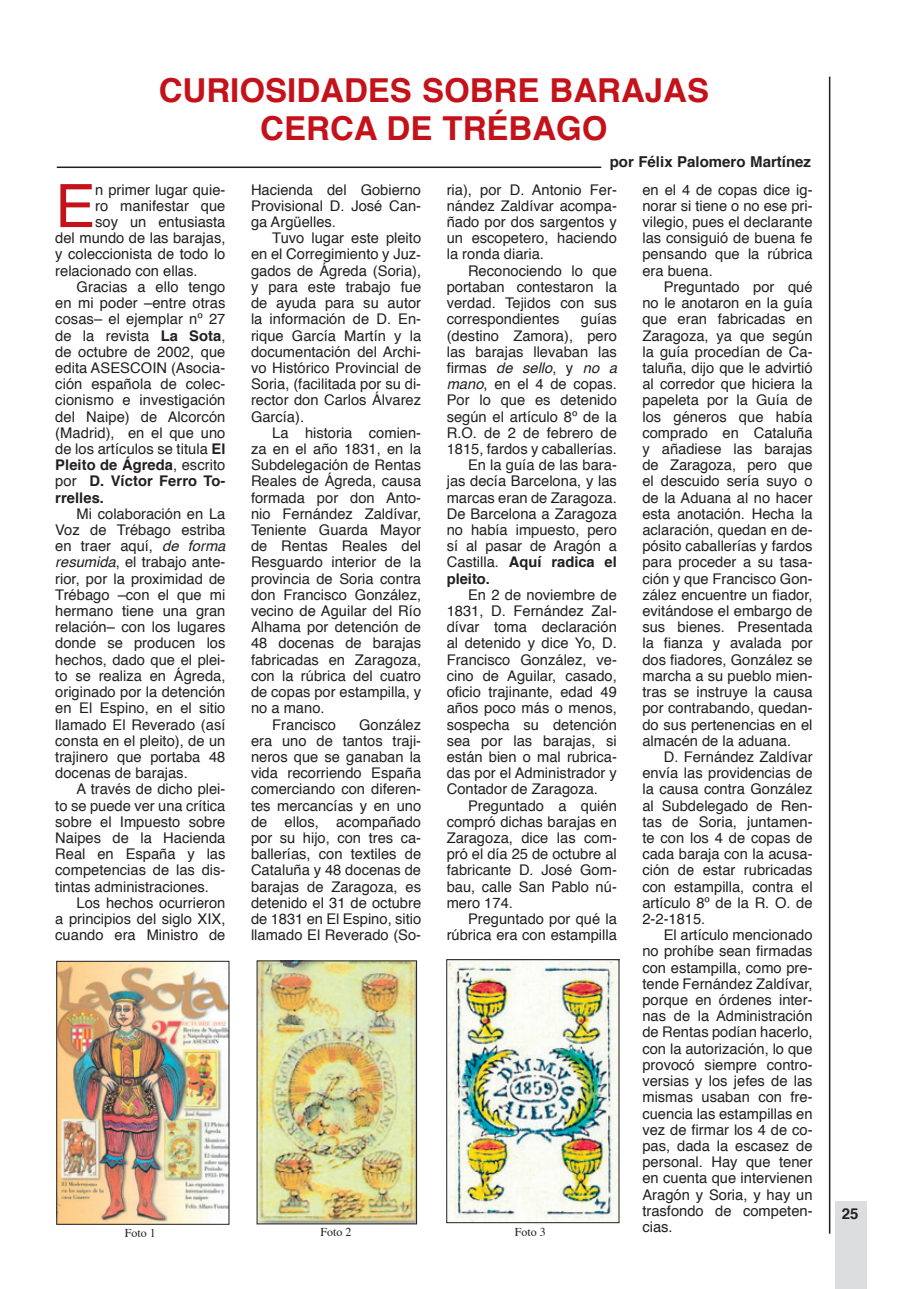
<style>
.page{position:relative;width:919px;height:1289px;background:#fff}
.page>*{position:absolute;margin:0;border:0;box-sizing:border-box;transform-origin:0 0}
.t1{font:59.85px "Helvetica";color:#c4121a}
.t2{font:700 33px/37.5px "Helvetica";color:#c4121a;text-align:center}
.t3{font:700 15px "Helvetica";color:#231f20}
.t4{font:14.7px/16.2px "Helvetica";color:#231f20;text-align:justify}
.t5{font:700 14.7px "Helvetica";letter-spacing:.005em;color:#231f20}
.t6{font:italic 14.7px "Helvetica";color:#231f20}
.t7{font:12px "Times";color:#231f20}
.s1{font-weight:700}
.s2{font-weight:400}
.s3{font-style:italic}
.s4{font-style:normal}
</style>
<div class="page">
<div style="left:835px;top:1200px;width:32px;height:88px;background:#dcdddf"></div>
<hr style="left:828px;top:77px;width:2px;height:1156px;background:#231f20">
<hr style="left:57px;top:166px;width:544px;height:2px;background:#231f20">
<img style="left:58px;top:962px;width:169px;height:260px">
<div style="left:56px;top:960px;width:173px;height:264px;border:1px solid #231f20"></div>
<img style="left:259px;top:962px;width:156px;height:260px">
<div style="left:257px;top:960px;width:160px;height:264px;border:1px solid #231f20"></div>
<img style="left:448px;top:961px;width:169px;height:259px">
<div style="left:446px;top:959px;width:173px;height:263px;border:1px solid #231f20"></div>
<h2 class="t2" style="left:159px;top:72px;width:552px">CURIOSIDADES SOBRE BARAJAS<br>CERCA DE TRÉBAGO</h2>
<p class="t3" style="left:609px;top:149px;width:203px">por Félix Palomero Martínez</p>
<h1 class="t1" style="left:55px;top:160px;width:41px">E</h1>
<p class="t4" style="left:95px;top:182px;width:132px">n primer lugar quie-</p>
<p class="t4" style="left:95px;top:198px;width:132px">ro manifestar que</p>
<p class="t4" style="left:95px;top:214px;width:132px">soy un entusiasta</p>
<p class="t4" style="left:55px;top:230px;width:172px">del mundo de las barajas,</p>
<p class="t4" style="left:55px;top:247px;width:172px">y coleccionista de todo lo</p>
<p class="t4" style="left:55px;top:263px;width:144px">relacionado con ellas.</p>
<p class="t4" style="left:77px;top:279px;width:150px">Gracias a ello tengo</p>
<p class="t4" style="left:55px;top:295px;width:172px">en mi poder –entre otras</p>
<p class="t4" style="left:55px;top:311px;width:172px">cosas– el ejemplar nº 27</p>
<p class="t4" style="left:55px;top:328px;width:172px">de la revista <span class="s1">La Sota</span>,</p>
<p class="t4" style="left:55px;top:344px;width:172px">de octubre de 2002, que</p>
<p class="t4" style="left:55px;top:360px;width:172px">edita ASESCOIN (Asocia-</p>
<p class="t4" style="left:55px;top:376px;width:172px">ción española de colec-</p>
<p class="t4" style="left:55px;top:392px;width:172px">cionismo e investigación</p>
<p class="t4" style="left:55px;top:409px;width:172px">del Naipe) de Alcorcón</p>
<p class="t4" style="left:55px;top:425px;width:172px">(Madrid), en el que uno</p>
<p class="t4" style="left:55px;top:441px;width:172px">de los artículos se titula <span class="s1">El</span></p>
<p class="t5" style="left:55px;top:453px;width:172px">Pleito de Ágreda<span class="s2">, escrito</span></p>
<p class="t5" style="left:55px;top:469px;width:172px"><span class="s2">por</span> D. Víctor Ferro To-</p>
<p class="t5" style="left:55px;top:485px;width:50px">rrelles.</p>
<p class="t4" style="left:55px;top:506px;width:172px;text-indent:21px">Mi colaboración en La Voz de Trébago estriba en traer aquí, <span class="s3">de forma resumida</span>, el trabajo ante&shy;rior, por la proximidad de Trébago –con el que mi hermano tiene una gran relación– con los lugares donde se producen los hechos, dado que el plei&shy;to se realiza en Ágreda, originado por la detención en El Espino, en el sitio llamado El Reverado (así consta en el pleito), de un trajinero que portaba 48 docenas de barajas.</p>
<p class="t4" style="left:55px;top:781px;width:172px;text-indent:21px">A través de dicho plei&shy;to se puede ver una crítica sobre el Impuesto sobre Naipes de la Hacienda Real en España y las competencias de las dis&shy;tintas administraciones.</p>
<p class="t4" style="left:55px;top:895px;width:172px;text-indent:21px">Los hechos ocurrieron a principios del siglo XIX, cuando era Ministro de</p>
<p class="t4" style="left:251px;top:182px;width:172px">Hacienda del Gobierno Provisional D. José Can&shy;ga Argüelles.</p>
<p class="t4" style="left:251px;top:230px;width:172px;text-indent:21px">Tuvo lugar este pleito en el Corregimiento y Juz&shy;gados de Ágreda (Soria), y para este trabajo fue de ayuda para su autor la información de D. En&shy;rique García Martín y la documentación del Archi&shy;vo Histórico Provincial de Soria, (facilitada por su di&shy;rector don Carlos Álvarez García).</p>
<p class="t4" style="left:272px;top:425px;width:150px">La historia comien-</p>
<p class="t4" style="left:251px;top:441px;width:172px">za en el año 1831, en la</p>
<p class="t4" style="left:251px;top:457px;width:172px">Subdelegación de Rentas</p>
<p class="t4" style="left:251px;top:473px;width:172px">Reales de Ágreda, causa</p>
<p class="t4" style="left:251px;top:490px;width:172px">formada por don Anto-</p>
<p class="t4" style="left:251px;top:506px;width:172px">nio Fernández Zaldívar,</p>
<p class="t4" style="left:251px;top:522px;width:172px">Teniente Guarda Mayor</p>
<p class="t4" style="left:251px;top:538px;width:172px">de Rentas Reales del</p>
<p class="t4" style="left:251px;top:554px;width:172px">Resguardo interior de la</p>
<p class="t4" style="left:251px;top:571px;width:172px">provincia de Soria contra</p>
<p class="t4" style="left:251px;top:587px;width:172px">don Francisco González,</p>
<p class="t4" style="left:251px;top:603px;width:172px">vecino de Aguilar del Río</p>
<p class="t4" style="left:251px;top:619px;width:172px">Alhama por detención de</p>
<p class="t4" style="left:251px;top:635px;width:172px">48 docenas de barajas</p>
<p class="t4" style="left:251px;top:652px;width:172px">fabricadas en Zaragoza,</p>
<p class="t4" style="left:251px;top:668px;width:172px">con la rúbrica del cuatro</p>
<p class="t4" style="left:251px;top:684px;width:172px">de copas por estampilla, y</p>
<p class="t4" style="left:251px;top:700px;width:75px">no a mano.</p>
<p class="t4" style="left:272px;top:716px;width:65px">Francisco</p>
<p class="t4" style="left:251px;top:716px;width:172px;text-indent:108px">González era uno de tantos traji&shy;neros que se ganaban la vida recorriendo España comerciando con diferen&shy;tes mercancías y en uno de ellos, acompañado por su hijo, con tres ca&shy;ballerías, con textiles de Cataluña y 48 docenas de barajas de Zaragoza, es detenido el 31 de octubre de 1831 en El Espino, sitio llamado El Reverado (So-</p>
<p class="t4" style="left:446px;top:182px;width:172px">ria), por D. Antonio Fer&shy;nández Zaldívar acompa&shy;ñado por dos sargentos y un escopetero, haciendo la ronda diaria.</p>
<p class="t4" style="left:446px;top:263px;width:172px;text-indent:21px">Reconociendo lo que portaban contestaron la verdad. Tejidos con sus correspondientes</p>
<p class="t4" style="left:581px;top:311px;width:37px">guías</p>
<p class="t4" style="left:446px;top:328px;width:172px">(destino Zamora), pero</p>
<p class="t4" style="left:446px;top:344px;width:172px">las barajas llevaban las</p>
<p class="t6" style="left:446px;top:356px;width:172px"><span class="s4">firmas</span> de sello<span class="s4">, y</span> no a</p>
<p class="t4" style="left:446px;top:376px;width:172px"><span class="s3">mano</span>, en el 4 de copas.</p>
<p class="t4" style="left:446px;top:392px;width:172px">Por lo que es detenido</p>
<p class="t4" style="left:446px;top:409px;width:172px">según el artículo 8º de la</p>
<p class="t4" style="left:446px;top:425px;width:172px">R.O. de 2 de febrero de</p>
<p class="t4" style="left:446px;top:441px;width:172px">1815, fardos y caballerías.</p>
<p class="t4" style="left:468px;top:457px;width:150px">En la guía de las bara-</p>
<p class="t4" style="left:446px;top:473px;width:172px">jas decía Barcelona, y las</p>
<p class="t4" style="left:446px;top:490px;width:172px">marcas eran de Zaragoza.</p>
<p class="t4" style="left:446px;top:506px;width:172px">De Barcelona a Zaragoza</p>
<p class="t4" style="left:446px;top:522px;width:172px">no había impuesto, pero</p>
<p class="t4" style="left:446px;top:538px;width:172px">sí al pasar de Aragón a</p>
<p class="t5" style="left:446px;top:550px;width:172px"><span class="s2">Castilla.</span> Aquí radica el</p>
<p class="t5" style="left:446px;top:566px;width:45px">pleito.</p>
<p class="t4" style="left:446px;top:587px;width:172px;text-indent:21px">En 2 de noviembre de 1831, D. Fernández Zal&shy;dívar toma declaración al detenido y dice Yo, D.<br>Francisco González, ve&shy;cino de Aguilar, casado, oficio trajinante, edad 49 años poco más o menos, sospecha su detención sea por las barajas, si están bien o mal rubrica&shy;das por el Administrador y Contador de Zaragoza.</p>
<p class="t4" style="left:446px;top:797px;width:172px;text-indent:21px">Preguntado a quién compró dichas barajas en Zaragoza, dice las com&shy;pró el día 25 de octubre al fabricante D. José Gom&shy;bau, calle San Pablo nú&shy;mero 174.</p>
<p class="t4" style="left:446px;top:911px;width:172px;text-align:right">Preguntado por qué la rúbrica era con estampilla</p>
<p class="t7" style="left:125px;top:1221px;width:33px">Foto 1</p>
<p class="t7" style="left:320px;top:1220px;width:33px">Foto 2</p>
<p class="t7" style="left:515px;top:1220px;width:33px">Foto 3</p>
<p class="t4" style="left:642px;top:182px;width:172px">en el 4 de copas dice ig&shy;norar si tiene o no ese pri&shy;vilegio, pues el declarante las consiguió de buena fe pensando que la rúbrica era buena.</p>
<p class="t4" style="left:642px;top:279px;width:172px;text-indent:21px">Preguntado por qué no le anotaron en la guía que eran fabricadas en Zaragoza, ya que según la guía procedían de Ca&shy;taluña, dijo que le advirtió al corredor que hiciera la papeleta por la Guía de los géneros que había comprado en Cataluña y añadiese las barajas de Zaragoza, pero que el descuido sería suyo o de la Aduana al no hacer esta anotación. Hecha la aclaración, quedan en de&shy;pósito caballerías y fardos para proceder a su tasa&shy;ción y que Francisco Gon&shy;zález encuentre un fiador, evitándose el embargo de sus bienes. Presentada la fianza y avalada por dos fiadores, González se marcha a su pueblo mien&shy;tras se instruye la causa por contrabando, quedan&shy;do sus pertenencias en el almacén de la aduana.</p>
<p class="t4" style="left:642px;top:749px;width:172px;text-indent:21px">D. Fernández Zaldívar envía las providencias de la causa contra González al Subdelegado de Ren&shy;tas de Soria, juntamen&shy;te con los 4 de copas de cada baraja con la acusa&shy;ción de estar rubricadas con estampilla, contra el artículo 8º de la R. O. de 2-2-1815.</p>
<p class="t4" style="left:642px;top:927px;width:172px;text-indent:21px">El artículo mencionado no prohíbe sean firmadas con estampilla, como pre&shy;tende Fernández Zaldívar, porque en órdenes inter&shy;nas de la Administración de Rentas podían hacerlo, con la autorización, lo que provocó siempre contro&shy;versias y los jefes de las mismas usaban con fre&shy;cuencia las estampillas en vez de firmar los 4 de co&shy;pas, dada la escasez de personal. Hay que tener en cuenta que intervienen Aragón y Soria, y hay un trasfondo de competen&shy;cias.</p>
<p class="t3" style="left:841px;top:1201px;width:18px">25</p>
</div>
